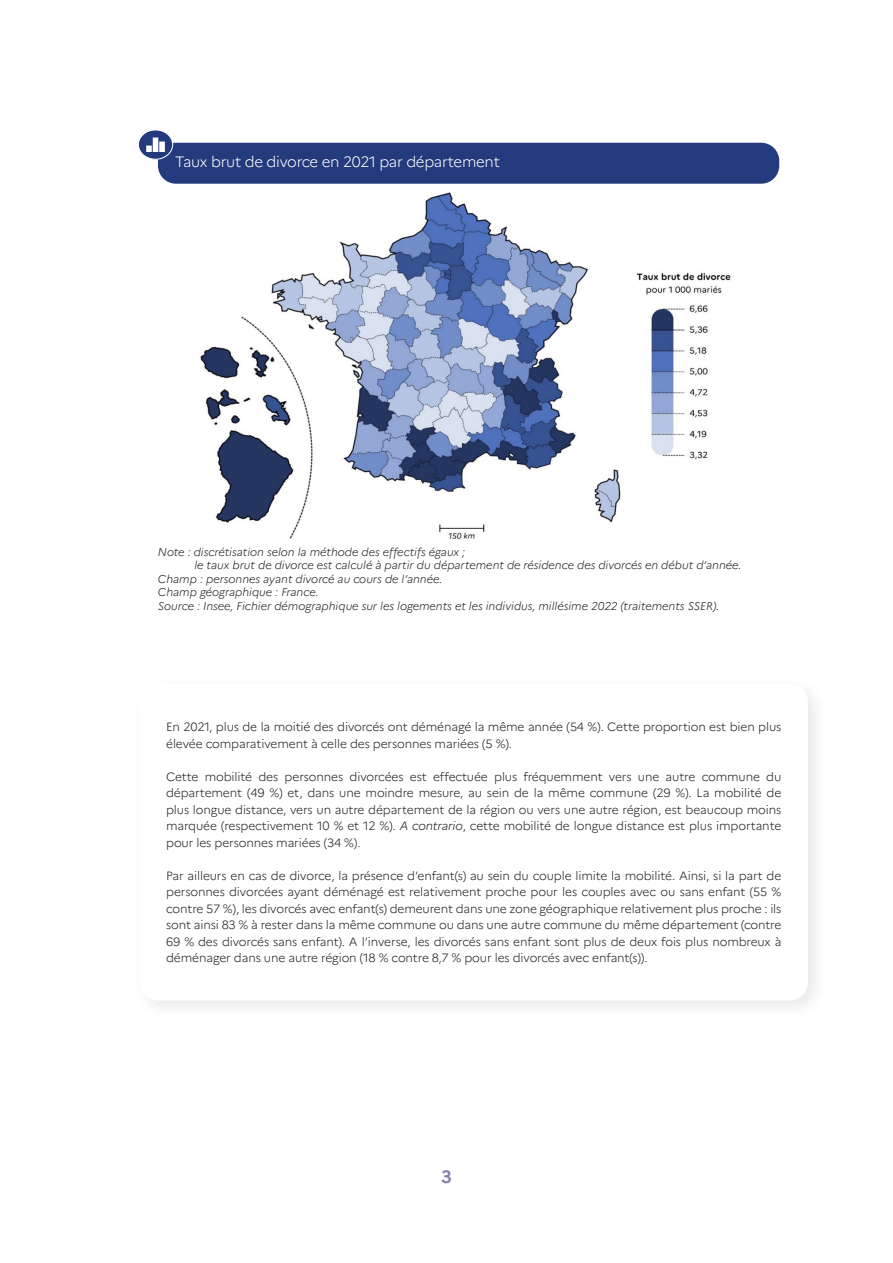
<style>
.page{position:relative;width:893px;height:1263px;background:#fff}
.page>*{position:absolute;margin:0;border:0;box-sizing:border-box;transform-origin:0 0}
.t1{font:700 18px "Marianne";color:#8484ae}
.t2{font:300 15px "Marianne";letter-spacing:-.02em;color:#fff}
.Style_de_paragraphe_1{font:300 12px/16.5px "Marianne";letter-spacing:-.01em;color:#231f20;text-align:justify}
.t3{font:italic 300 11.25px "Marianne";color:#231f20}
.s1{font-style:italic}
</style>
<div class="page">
<div style="left:158px;top:143px;width:621px;height:41px;background:#233b7d;border-radius:18px"></div>
<div style="left:138px;top:130px;width:35px;height:29px;background:#233b7d;border-radius:50%"></div>
<svg style="left:146px;top:138px;width:19px;height:14px"></svg>
<div style="left:138px;top:130px;width:35px;height:29px;border:1px solid #fff;border-radius:50%"></div>
<img style="left:200px;top:192px;width:531px;height:347px">
<div style="left:131px;top:675px;width:697px;height:346px;background:#231f20;opacity:.1"></div>
<div style="left:140px;top:684px;width:668px;height:316px;background:#fff;border-radius:18px"></div>
<p class="t2" style="left:175px;top:152px;width:326px">Taux brut de divorce en 2021 par département</p>
<p class="t3" style="left:158px;top:545px;width:309px">Note : discrétisation selon la méthode des effectifs égaux ;</p>
<p class="t3" style="left:194px;top:558px;width:549px">le taux brut de divorce est calculé à partir du département de résidence des divorcés en début d’année.</p>
<p class="t3" style="left:158px;top:572px;width:286px">Champ : personnes ayant divorcé au cours de l’année.</p>
<p class="t3" style="left:158px;top:585px;width:162px">Champ géographique : France.</p>
<p class="t3" style="left:158px;top:599px;width:563px">Source : Insee, Fichier démographique sur les logements et les individus, millésime 2022 (traitements SSER).</p>
<p class="Style_de_paragraphe_1" style="left:166px;top:718px;width:617px">En 2021, plus de la moitié des divorcés ont déménagé la même année (54 %). Cette proportion est bien plus élevée comparativement à celle des personnes mariées (5 %).</p>
<p class="Style_de_paragraphe_1" style="left:166px;top:768px;width:617px">Cette mobilité des personnes divorcées est effectuée plus fréquemment vers une autre commune du département (49 %) et, dans une moindre mesure, au sein de la même commune (29 %). La mobilité de plus longue distance, vers un autre département de la région ou vers une autre région, est beaucoup moins marquée (respectivement 10 % et 12 %). <span class="s1">A contrario</span>, cette mobilité de longue distance est plus importante pour les personnes mariées (34 %).</p>
<p class="Style_de_paragraphe_1" style="left:166px;top:867px;width:617px">Par ailleurs en cas de divorce, la présence d’enfant(s) au sein du couple limite la mobilité. Ainsi, si la part de personnes divorcées ayant déménagé est relativement proche pour les couples avec ou sans enfant (55 % contre 57 %), les divorcés avec enfant(s) demeurent dans une zone géographique relativement plus proche : ils sont ainsi 83 % à rester dans la même commune ou dans une autre commune du même département (contre 69 % des divorcés sans enfant). A l’inverse, les divorcés sans enfant sont plus de deux fois plus nombreux à déménager dans une autre région (18 % contre 8,7 % pour les divorcés avec enfant(s)).</p>
<h1 class="t1" style="left:441px;top:1165px;width:12px">3</h1>
</div>
